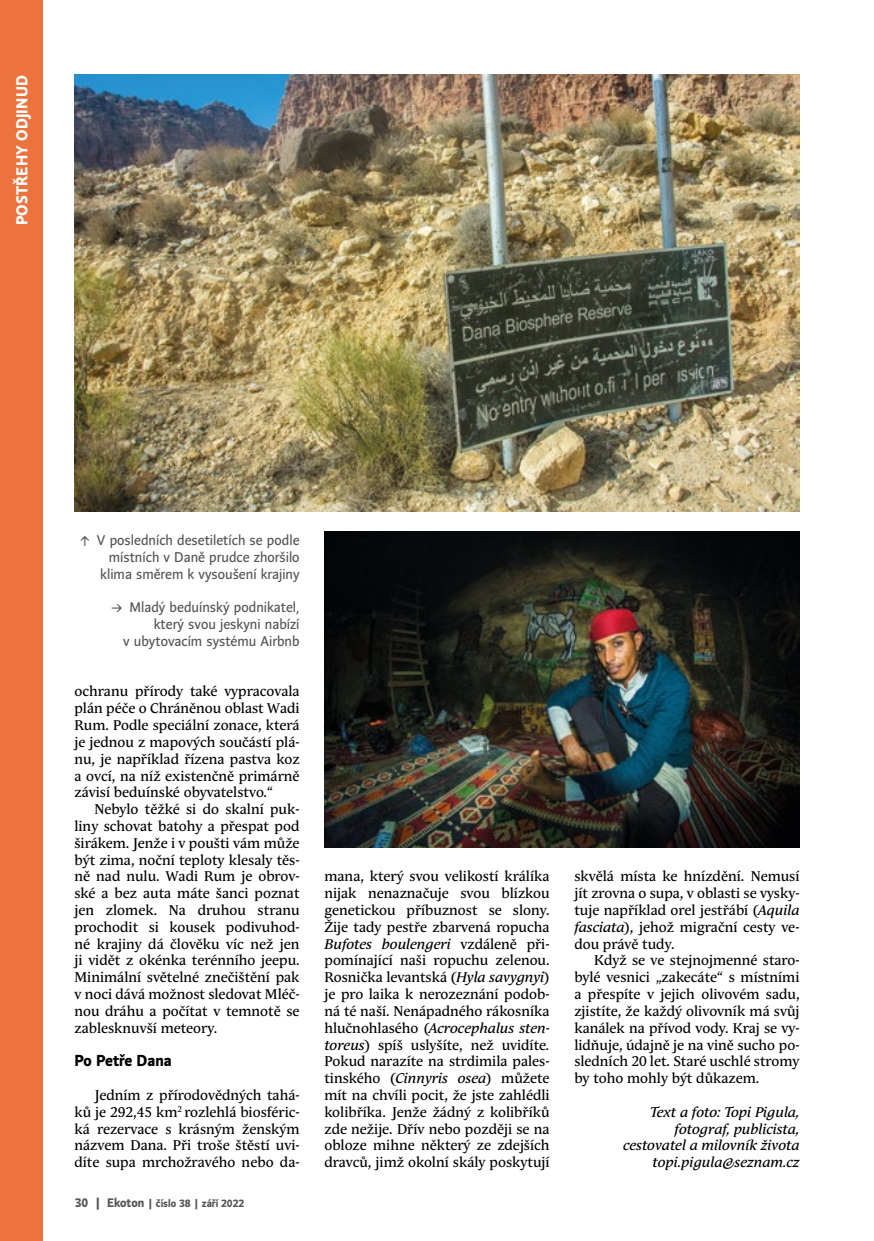
<style>
.page{position:relative;width:874px;height:1241px;background:#fff}
.page>*{position:absolute;margin:0;border:0;box-sizing:border-box;transform-origin:0 0}
.t1{font:700 15.75px "Andulka Sans Text";letter-spacing:.015em;color:#fff}
.nadpis_02{font:700 15.75px "Andulka Sans Text";color:#000}
.text{font:14px/16.8px "Andulka Text Pro";color:#000;text-align:justify}
.popisek{font:14px/16.8px "Andulka Sans Text";color:#575756;text-align:right}
.podpis{font:italic 14px/16.8px "Andulka Text Pro";color:#000;text-align:right}
.t2{font:700 10.5px "Andulka Sans Text";color:#575756}
.s1{font-size:12.25px}
.s2{font-style:italic}
</style>
<div class="page">
<hr style="left:873px;top:0;width:1px;height:1240px;background:#312d5a">
<img style="left:74px;top:74px;width:725px;height:437px">
<img style="left:324px;top:531px;width:475px;height:316px">
<div style="left:0;top:0;width:42px;height:1240px;background:#ed733e"></div>
<p class="t1" style="left:12px;top:225px;width:151px;rotate:-90deg">POSTŘEHY ODJINUD</p>
<p class="popisek" style="left:80px;top:532px;width:221px">↑ V posledních desetiletích se podle místních v Daně prudce zhoršilo klima směrem k vysoušení krajiny</p>
<p class="popisek" style="left:111px;top:599px;width:190px">→ Mladý beduínský podnikatel, který svou jeskyni nabízí<br>v ubytovacím systému Airbnb</p>
<p class="text" style="left:74px;top:683px;width:226px">ochranu přírody také vypracovala plán péče o Chráněnou oblast Wadi Rum. Podle speciální zonace, která je jednou z mapových součástí plá&shy;nu, je například řízena pastva koz a ovcí, na níž existenčně primárně závisí beduínské obyvatelstvo.“</p>
<p class="text" style="left:74px;top:800px;width:226px;text-indent:20px">Nebylo těžké si do skalní puk&shy;liny schovat batohy a přespat pod širákem. Jenže i v poušti vám může být zima, noční teploty klesaly těs&shy;ně nad nulu. Wadi Rum je obrov&shy;ské a bez auta máte šanci poznat jen zlomek. Na druhou stranu prochodit si kousek podivuhod&shy;né krajiny dá člověku víc než jen ji vidět z okénka terénního jeepu.<br>Minimální světelné znečištění pak v noci dává možnost sledovat Mléč&shy;nou dráhu a počítat v temnotě se zablesknuvší meteory.</p>
<p class="nadpis_02" style="left:74px;top:1051px;width:99px">Po Petře Dana</p>
<p class="text" style="left:74px;top:1086px;width:226px;text-indent:20px">Jedním z přírodovědných tahá&shy;ků je 292,45 km<sup>2</sup> rozlehlá biosféric&shy;ká rezervace s krásným ženským názvem Dana. Při troše štěstí uvi&shy;díte supa mrchožravého nebo da-</p>
<p class="t2" style="left:75px;top:1196px;width:171px"><span class="s1">30 | Ekoton</span> | číslo 38 | září 2022</p>
<p class="text" style="left:324px;top:868px;width:226px">mana, který svou velikostí králíka nijak nenaznačuje svou blízkou genetickou příbuznost se slony.<br>Žije tady pestře zbarvená ropucha <span class="s2">Bufotes boulengeri</span> vzdáleně při&shy;pomínající naši ropuchu zelenou.<br>Rosnička levantská (<span class="s2">Hyla savygnyi</span>) je pro laika k nerozeznání podob&shy;ná té naší. Nenápadného rákosníka hlučnohlasého (<span class="s2">Acrocephalus sten&shy;toreus</span>) spíš uslyšíte, než uvidíte<span class="s2">.<br></span>Pokud narazíte na strdimila pales&shy;tinského (<span class="s2">Cinnyris osea</span>) můžete mít na chvíli pocit, že jste zahlédli kolibříka. Jenže žádný z kolibříků zde nežije. Dřív nebo později se na obloze mihne některý ze zdejších dravců, jimž okolní skály poskytují</p>
<p class="text" style="left:574px;top:868px;width:226px">skvělá místa ke hnízdění. Nemusí jít zrovna o supa, v oblasti se vysky&shy;tuje například orel jestřábí (<span class="s2">Aquila fasciata</span>), jehož migrační cesty ve&shy;dou právě tudy.</p>
<p class="text" style="left:574px;top:952px;width:226px;text-indent:20px">Když se ve stejnojmenné staro&shy;bylé vesnici „zakecáte“ s místními a přespíte v jejich olivovém sadu, zjistíte, že každý olivovník má svůj kanálek na přívod vody. Kraj se vy&shy;lidňuje, údajně je na vině sucho po&shy;sledních 20 let. Staré uschlé stromy by toho mohly být důkazem.</p>
<p class="podpis" style="left:622px;top:1103px;width:178px">Text a foto: Topi Pigula, fotograf, publicista, cestovatel a milovník života</p>
<p class="podpis" style="left:652px;top:1153px;width:148px">topi.pigula@seznam.cz</p>
</div>
